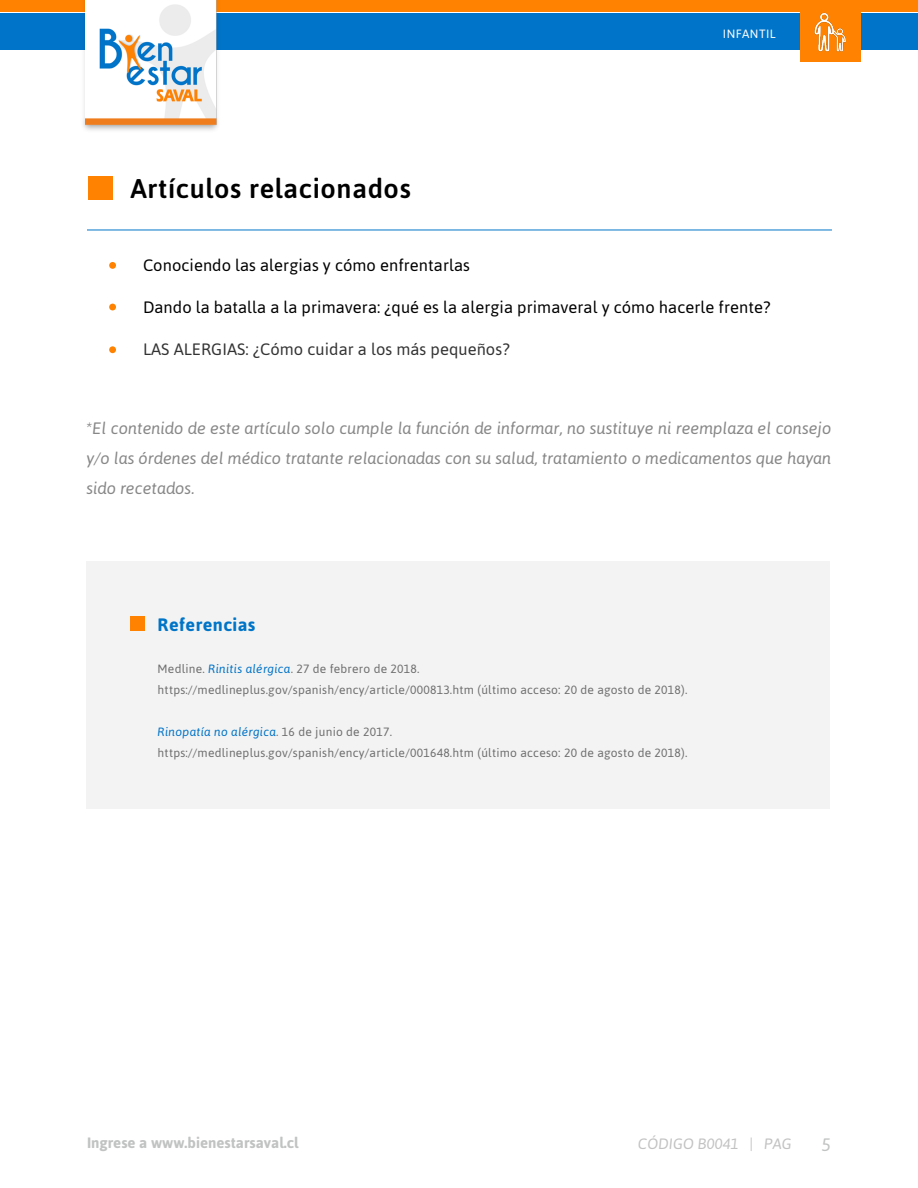
<style>
.page{position:relative;width:918px;height:1188px;background:#fff}
.page>*{position:absolute;margin:0;border:0;box-sizing:border-box;transform-origin:0 0}
.t1{font:500 27px "Asap";letter-spacing:.025em;color:#000}
.t2{font:700 18px "Asap";letter-spacing:.025em;color:#0075c8}
.t3{font:italic 18px "Asap";color:#c1c2c2}
.t4{font:italic 16.5px/30px "Asap";letter-spacing:-.005em;color:#878787;text-align:justify}
.t5{font:16.5px "Asap";letter-spacing:.005em;color:#000}
.t6{font:16.5px "Asap";letter-spacing:.005em;color:#333}
.t7{font:700 15px "Asap";color:#c1c2c2}
.t8{font:italic 15px "Asap";color:#c3c2c2}
.t9{font:12px/21px "Asap";letter-spacing:.02em;color:#706f6f}
.t10{font:12px "Asap";letter-spacing:.035em;color:#fff}
.s1{font-style:italic;color:#0073c7}
.s2{font-style:italic}
</style>
<div class="page">
<div style="left:0;top:0;width:918px;height:12px;background:#ff8300"></div>
<div style="left:0;top:13px;width:918px;height:36px;background:#0074c8"></div>
<div style="left:801px;top:1px;width:60px;height:60px;background:#ff8300"></div>
<img style="left:81px;top:0;width:5px;height:129px">
<img style="left:86px;top:0;width:149px;height:131px">
<img style="left:814px;top:12px;width:32px;height:40px">
<div style="left:86px;top:561px;width:744px;height:248px;background:#f3f3f3"></div>
<div style="left:130px;top:616px;width:15px;height:15px;background:#ff8300"></div>
<div style="left:88px;top:176px;width:24px;height:24px;background:#ff8300"></div>
<hr style="left:87px;top:230px;width:745px;height:1px;background:#0075c8">
<div style="left:109px;top:262px;width:7px;height:7px;background:#ff8300;border-radius:50%"></div>
<div style="left:109px;top:304px;width:7px;height:6px;background:#ff8300;border-radius:50%"></div>
<div style="left:109px;top:346px;width:7px;height:7px;background:#ff8300;border-radius:50%"></div>
<h1 class="t1" style="left:130px;top:171px;width:282px">Artículos relacionados</h1>
<p class="t10" style="left:723px;top:26px;width:54px">INFANTIL</p>
<h3 class="t5" style="left:143px;top:254px;width:328px">Conociendo las alergias y cómo enfrentarlas</h3>
<h3 class="t5" style="left:143px;top:296px;width:629px">Dando la batalla a la primavera: ¿qué es la alergia primaveral y cómo hacerle frente?</h3>
<h3 class="t6" style="left:143px;top:338px;width:368px">LAS ALERGIAS: ¿Cómo cuidar a los más pequeños?</h3>
<h3 class="t4" style="left:87px;top:412px;width:746px">*El contenido de este artículo solo cumple la función de informar, no sustituye ni reemplaza el consejo y/o las órdenes del médico tratante relacionadas con su salud, tratamiento o medicamentos que hayan sido recetados.</h3>
<h2 class="t2" style="left:158px;top:613px;width:99px">Referencias</h2>
<p class="t9" style="left:158px;top:658px;width:531px">Medline. <span class="s1">Rinitis alérgica</span>. 27 de febrero de 2018. https://medlineplus.gov/spanish/ency/article/000813.htm (último acceso: 20 de agosto de 2018).</p>
<p class="t9" style="left:158px;top:721px;width:531px"><span class="s1">Rinopatía no alérgica</span><span class="s2">.</span> 16 de junio de 2017. https://medlineplus.gov/spanish/ency/article/001648.htm (último acceso: 20 de agosto de 2018).</p>
<p class="t7" style="left:87px;top:1133px;width:213px">Ingrese a www.bienestarsaval.cl</p>
<p class="t8" style="left:638px;top:1134px;width:155px">CÓDIGO B0041 | PAG</p>
<h2 class="t3" style="left:821px;top:1133px;width:11px">5</h2>
</div>
